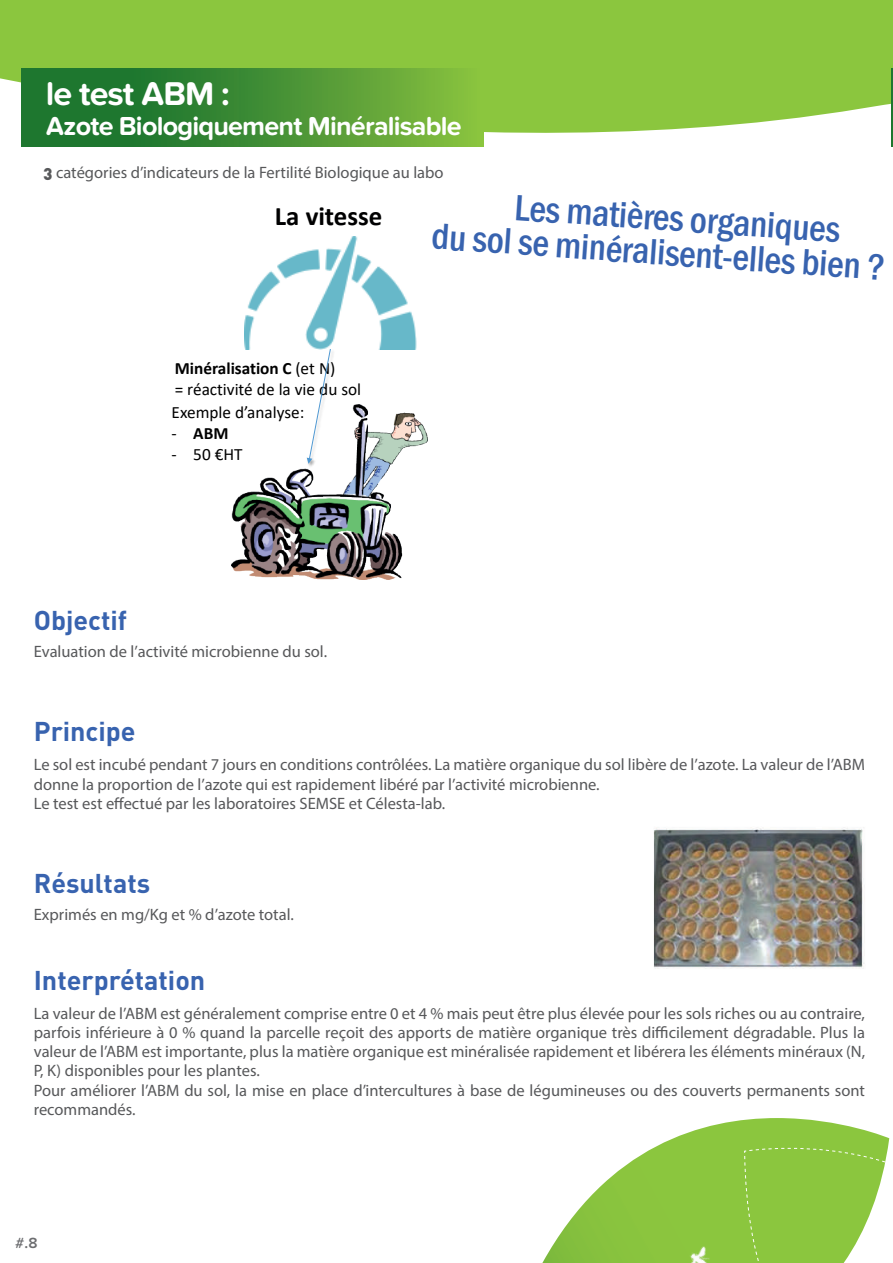
<style>
.page{position:relative;width:893px;height:1263px;background:#fff}
.page>*{position:absolute;margin:0;border:0;box-sizing:border-box;transform-origin:0 0}
.t1{font:500 condensed 37.5px/34.5px "Franklin Gothic";color:#3863af}
.t2{font:700 34.2px "Proxima Nova Soft";letter-spacing:-.03em;color:#fff}
.t3{font:700 27px "Proxima Nova Soft";letter-spacing:-.03em;color:#fff}
.t4{font:700 26.85px "DIN";color:#3863af}
.t5{font:700 26.85px "Calibri";color:#000001}
.t6{font:17.25px/20.7px "Calibri";color:#000001}
.t7{font:700 17.25px "Calibri";color:#000001}
.t8{font:16.5px/19.2px "Myriad Pro";color:#57585a}
.t9{font:600 15.3px "Proxima Nova Soft";color:#6c6d70}
.s1{font-family:"DIN Black Alternate"}
.s2{font-weight:700}
.s3{font-weight:400}
</style>
<div class="page">
<svg style="left:0;top:0;width:893px;height:147px;background:#97cc53"></svg>
<svg style="left:21px;top:68px;width:462px;height:78px;background:#449135"></svg>
<hr style="left:891px;top:68px;width:2px;height:78px;background:#1e772f">
<svg style="left:542px;top:1118px;width:306px;height:145px"></svg>
<svg style="left:744px;top:1126px;width:146px;height:137px;background:#9acd57"></svg>
<img style="left:679px;top:1238px;width:40px;height:25px">
<img style="left:654px;top:827px;width:211px;height:142px">
<img style="left:231px;top:404px;width:196px;height:175px">
<img style="left:244px;top:236px;width:173px;height:113px">
<img style="left:301px;top:347px;width:36px;height:129px">
<svg style="left:307px;top:348px;width:24px;height:116px"></svg>
<h2 class="t2" style="left:46px;top:74px;width:185px">le test ABM :</h2>
<h3 class="t3" style="left:46px;top:111px;width:417px">Azote Biologiquement Minéralisable</h3>
<p class="t8" style="left:44px;top:162px;width:402px"><span class="s1">3</span> catégories d’indicateurs de la Fertilité Biologique au labo</p>
<h3 class="t5" style="left:275px;top:197px;width:109px">La vitesse</h3>
<p class="t6" style="left:175px;top:358px;width:188px"><span class="s2">Minéralisation C</span> (et N)<br>= réactivité de la vie du sol</p>
<p class="t6" style="left:172px;top:402px;width:134px">Exemple d’analyse:</p>
<p class="t7" style="left:172px;top:421px;width:58px"><span class="s3">-</span> ABM</p>
<p class="t6" style="left:172px;top:443px;width:72px">- 50 €HT</p>
<h1 class="t1" style="left:435px;top:184px;width:456px;text-indent:81px;rotate:4deg">Les matières organiques<br>du sol se minéralisent-elles bien ?</h1>
<h3 class="t4" style="left:34px;top:603px;width:95px">Objectif</h3>
<p class="t8" style="left:34px;top:642px;width:295px">Evaluation de l’activité microbienne du sol.</p>
<h3 class="t4" style="left:34px;top:714px;width:103px">Principe</h3>
<p class="t8" style="left:34px;top:755px;width:833px">Le sol est incubé pendant 7 jours en conditions contrôlées. La matière organique du sol libère de l’azote. La valeur de l’ABM donne la proportion de l’azote qui est rapidement libéré par l’activité microbienne.<br>Le test est effectué par les laboratoires SEMSE et Célesta-lab.</p>
<h3 class="t4" style="left:34px;top:865px;width:118px">Résultats</h3>
<p class="t8" style="left:34px;top:904px;width:262px">Exprimés en mg/Kg et % d’azote total.</p>
<h3 class="t4" style="left:34px;top:962px;width:173px">Interprétation</h3>
<p class="t8" style="left:34px;top:1003px;width:833px">La valeur de l’ABM est généralement comprise entre 0 et 4 % mais peut être plus élevée pour les sols riches ou au contraire, parfois inférieure à 0 % quand la parcelle reçoit des apports de matière organique très difficilement dégradable. Plus la valeur de l’ABM est importante, plus la matière organique est minéralisée rapidement et libérera les éléments minéraux (N, P, K) disponibles pour les plantes.<br>Pour améliorer l’ABM du sol, la mise en place d’intercultures à base de légumineuses ou des couverts permanents sont recommandés.</p>
<p class="t9" style="left:15px;top:1234px;width:24px">#.8</p>
</div>
